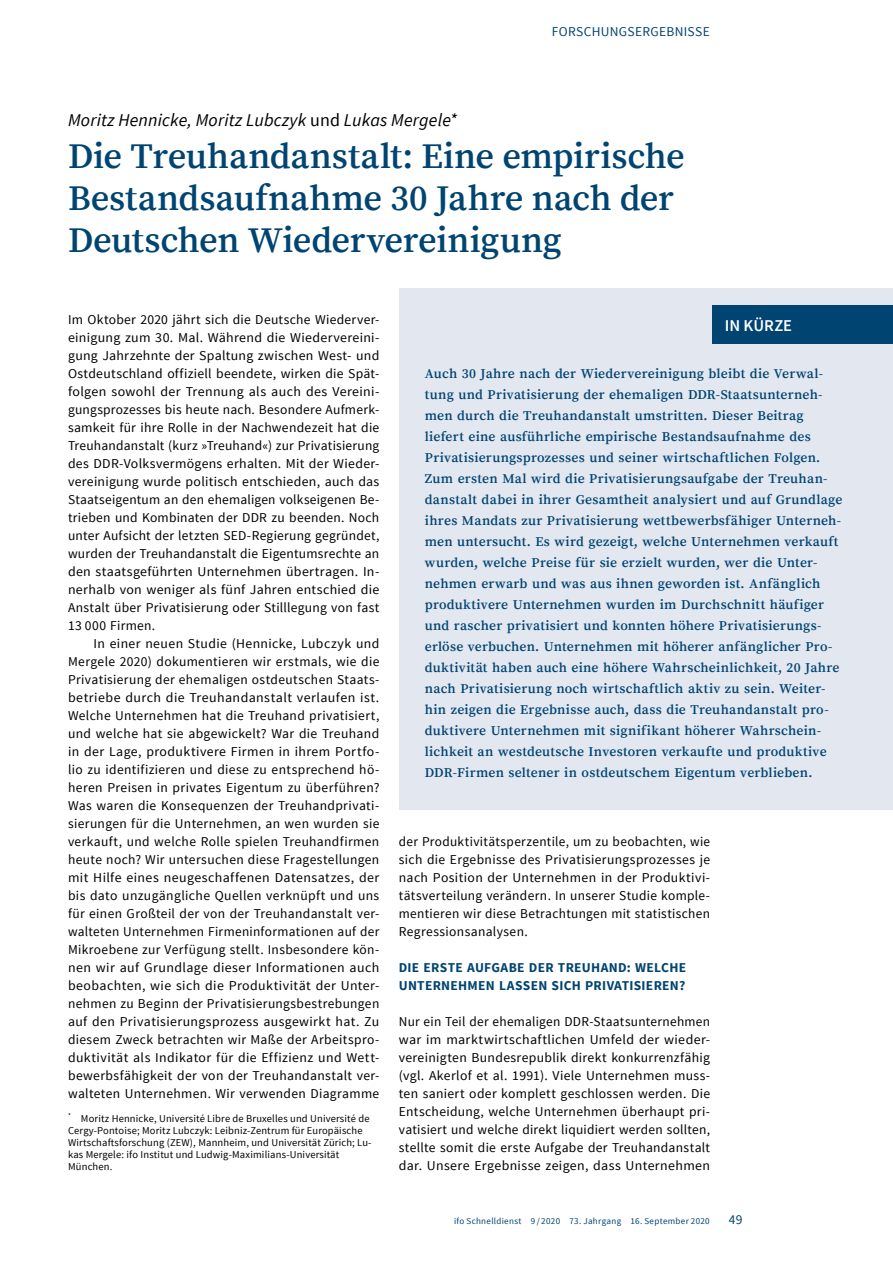
<style>
.page{position:relative;width:893px;height:1263px;background:#fff}
.page>*{position:absolute;margin:0;border:0;box-sizing:border-box;transform-origin:0 0}
.t1{font:600 36px/42px "Source Serif Pro";letter-spacing:-.005em;color:#004471}
.t2{font:italic 18px "Source Sans Pro";letter-spacing:.01em;color:#000}
.t3{font:600 16.5px "Source Sans Pro";color:#fff}
.t4{font:13.5px/18px "Source Sans Pro";letter-spacing:.025em;color:#000;text-align:justify}
.t5{font:600 13.5px/21px "Source Serif Pro";letter-spacing:.015em;color:#004471}
.t6{font:700 13.5px/18px "Source Sans Pro";letter-spacing:.02em;color:#004471}
.t7{font:13.5px "Source Sans Pro";letter-spacing:.025em;color:#004471}
.t8{font:10.5px/12px "Source Sans Pro";letter-spacing:.015em;color:#000}
.t9{font:9px "Source Sans Pro";letter-spacing:.035em;color:#004471}
.s1{font-style:normal}
</style>
<div class="page">
<div style="left:399px;top:288px;width:494px;height:522px;background:#e3e7f0"></div>
<div style="left:712px;top:305px;width:181px;height:38px;background:#004471"></div>
<p class="t7" style="left:552px;top:23px;width:159px">FORSCHUNGSERGEBNISSE</p>
<h2 class="t2" style="left:68px;top:109px;width:390px">Moritz Hennicke, Moritz Lubczyk <span class="s1">und</span> Lukas Mergele*</h2>
<h1 class="t1" style="left:68px;top:136px;width:618px">Die Treuhandanstalt: Eine empirische<br>Bestandsaufnahme 30 Jahre nach der<br>Deutschen Wiedervereinigung</h1>
<p class="t4" style="left:68px;top:311px;width:313px">Im Oktober 2020 jährt sich die Deutsche Wiederver&shy;einigung zum 30. Mal. Während die Wiedervereini&shy;gung Jahrzehnte der Spaltung zwischen West- und Ostdeutschland offiziell beendete, wirken die Spät&shy;folgen sowohl der Trennung als auch des Vereini&shy;gungsprozesses bis heute nach. Besondere Aufmerk&shy;samkeit für ihre Rolle in der Nachwendezeit hat die Treuhandanstalt (kurz »Treuhand«) zur Privatisierung des DDR-Volksvermögens erhalten. Mit der Wieder&shy;vereinigung wurde politisch entschieden, auch das Staatseigentum an den ehemaligen volkseigenen Be&shy;trieben und Kombinaten der DDR zu beenden. Noch unter Aufsicht der letzten SED-Regierung gegründet, wurden der Treuhandanstalt die Eigentumsrechte an den staatsgeführten Unternehmen übertragen. In&shy;nerhalb von weniger als fünf Jahren entschied die Anstalt über Privatisierung oder Stilllegung von fast 13 000 Firmen.</p>
<p class="t4" style="left:68px;top:635px;width:313px;text-indent:26px">In einer neuen Studie (Hennicke, Lubczyk und Mergele 2020) dokumentieren wir erstmals, wie die Privatisierung der ehemaligen ostdeutschen Staats&shy;betriebe durch die Treuhandanstalt verlaufen ist.<br>Welche Unternehmen hat die Treuhand privatisiert, und welche hat sie abgewickelt? War die Treuhand in der Lage, produktivere Firmen in ihrem Portfo&shy;lio zu identifizieren und diese zu entsprechend hö&shy;heren Preisen in privates Eigentum zu überführen?<br>Was waren die Konsequenzen der Treuhandprivati&shy;sierungen für die Unternehmen, an wen wurden sie verkauft, und welche Rolle spielen Treuhandfirmen heute noch? Wir untersuchen diese Fragestellungen mit Hilfe eines neugeschaffenen Datensatzes, der bis dato unzugängliche Quellen verknüpft und uns für einen Großteil der von der Treuhandanstalt ver&shy;walteten Unternehmen Firmeninformationen auf der Mikroebene zur Verfügung stellt. Insbesondere kön&shy;nen wir auf Grundlage dieser Informationen auch beobachten, wie sich die Produktivität der Unter&shy;nehmen zu Beginn der Privatisierungsbestrebungen auf den Privatisierungsprozess ausgewirkt hat. Zu diesem Zweck betrachten wir Maße der Arbeitspro&shy;duktivität als Indikator für die Effizienz und Wett&shy;bewerbsfähigkeit der von der Treuhandanstalt ver&shy;walteten Unternehmen. Wir verwenden Diagramme</p>
<p class="t8" style="left:68px;top:1113px;width:305px"><sup>*</sup> Moritz Hennicke, Université Libre de Bruxelles und Université de Cergy-Pontoise; Moritz Lubczyk: Leibniz-Zentrum für Europäische Wirtschaftsforschung (ZEW), Mannheim, und Universität Zürich; Lu&shy;kas Mergele: ifo Institut und Ludwig-Maximilians-Universität München.</p>
<p class="t3" style="left:725px;top:315px;width:69px">IN KÜRZE</p>
<p class="t5" style="left:425px;top:364px;width:419px">Auch 30 Jahre nach der Wiedervereinigung bleibt die Verwal&shy;tung und Privatisierung der ehemaligen DDR-Staatsunterneh&shy;men durch die Treuhandanstalt umstritten. Dieser Beitrag liefert eine ausführliche empirische Bestandsaufnahme des Privatisierungsprozesses und seiner wirtschaftlichen Folgen.<br>Zum ersten Mal wird die Privatisierungsaufgabe der Treuhan&shy;danstalt dabei in ihrer Gesamtheit analysiert und auf Grundlage ihres Mandats zur Privatisierung wettbewerbsfähiger Unterneh&shy;men untersucht. Es wird gezeigt, welche Unternehmen verkauft wurden, welche Preise für sie erzielt wurden, wer die Unter&shy;nehmen erwarb und was aus ihnen geworden ist. Anfänglich produktivere Unternehmen wurden im Durchschnitt häufiger und rascher privatisiert und konnten höhere Privatisierungs&shy;erlöse verbuchen. Unternehmen mit höherer anfänglicher Pro&shy;duktivität haben auch eine höhere Wahrscheinlichkeit, 20 Jahre nach Privatisierung noch wirtschaftlich aktiv zu sein. Weiter&shy;hin zeigen die Ergebnisse auch, dass die Treuhandanstalt pro&shy;duktivere Unternehmen mit signifikant höherer Wahrschein&shy;lichkeit an westdeutsche Investoren verkaufte und produktive DDR-Firmen seltener in ostdeutschem Eigentum verblieben.</p>
<p class="t4" style="left:399px;top:833px;width:313px">der Produktivitätsperzentile, um zu beobachten, wie sich die Ergebnisse des Privatisierungsprozesses je nach Position der Unternehmen in der Produktivi&shy;tätsverteilung verändern. In unserer Studie komple&shy;mentieren wir diese Betrachtungen mit statistischen Regressionsanalysen.</p>
<p class="t6" style="left:399px;top:959px;width:289px">DIE ERSTE AUFGABE DER TREUHAND: WELCHE<br>UNTERNEHMEN LASSEN SICH PRIVATISIEREN?</p>
<p class="t4" style="left:399px;top:1013px;width:313px">Nur ein Teil der ehemaligen DDR-Staatsunternehmen war im marktwirtschaftlichen Umfeld der wieder&shy;vereinigten Bundesrepublik direkt konkurrenzfähig (vgl. Akerlof et al. 1991). Viele Unternehmen muss&shy;ten saniert oder komplett geschlossen werden. Die Entscheidung, welche Unternehmen überhaupt pri&shy;vatisiert und welche direkt liquidiert werden sollten, stellte somit die erste Aufgabe der Treuhandanstalt dar. Unsere Ergebnisse zeigen, dass Unternehmen</p>
<p class="t9" style="left:454px;top:1215px;width:257px">ifo Schnelldienst 9 / 2020 73. Jahrgang 16. September 2020</p>
<p class="t7" style="left:729px;top:1211px;width:15px">49</p>
</div>
